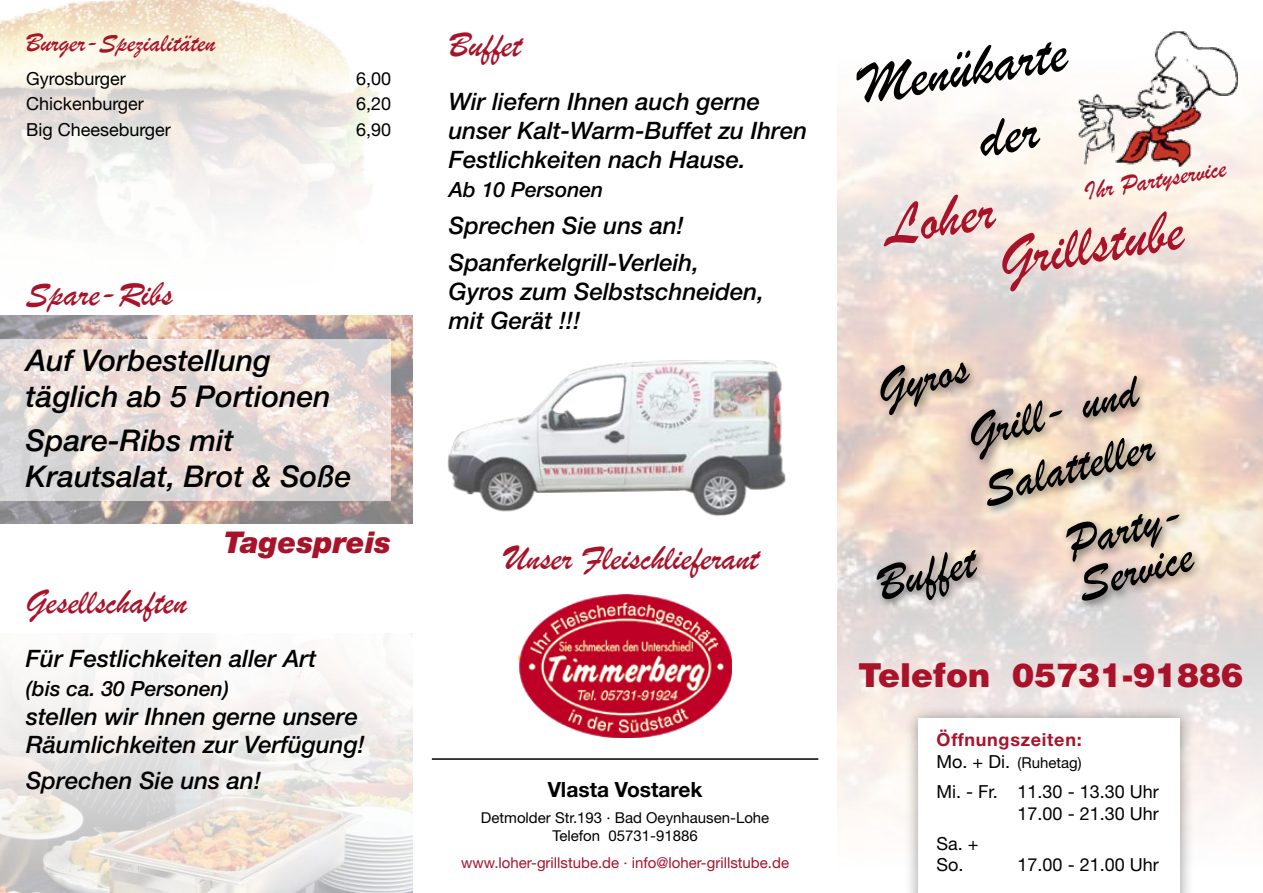
<style>
.page{position:relative;width:1263px;height:893px;background:#fff}
.page>*{position:absolute;margin:0;border:0;box-sizing:border-box;transform-origin:0 0}
.t1{font:60px/49.8px "Brush Script";color:#a9132a}
.t2{font:60px/71.8px "Brush Script";color:#000}
.t3{font:49.95px/42.5px "Brush Script";color:#000}
.t4{font:36px "Brush Script";color:#a9132a}
.t5{font:900 33px "Helvetica LT Std";color:#a9132a}
.t6{font:italic 500 30px/36px "Helvetica Neue LT Std";color:#000}
.t7{font:italic 900 30px "Helvetica Neue LT Std";color:#a9132a}
.t8{font:27px "Brush Script";color:#a9132a}
.t9{font:italic 500 24px/28.8px "Helvetica Neue LT Std";color:#000}
.t10{font:italic 500 21px "Helvetica Neue LT Std";color:#000}
.t11{font:700 21px "Helvetica Neue LT Std";color:#000}
.t12{font:18px/21.6px "Helvetica Neue LT Std";color:#000;text-align:right}
.t13{font:700 18px "Helvetica Neue LT Std";letter-spacing:.04em;color:#a9132a}
.t14{font:15px/18px "Helvetica Neue LT Std";color:#000;text-align:center}
.t15{font:15px "Helvetica Neue LT Std";color:#a9132a}
.s1{font-size:18px}
</style>
<div class="page">
<img style="left:447px;top:360px;width:339px;height:156px">
<img style="left:0;top:644px;width:412px;height:249px">
<img style="left:0;top:315px;width:412px;height:208px">
<img style="left:0;top:0;width:379px;height:223px">
<svg style="left:0;top:339px;width:391px;height:162px;background:#e7ddda"></svg>
<div style="left:904px;top:705px;width:290px;height:188px;background:#000;opacity:.4"></div>
<div style="left:918px;top:719px;width:262px;height:174px;background:#fff"></div>
<div style="left:875px;top:358px;width:105px;height:68px;background:#000;opacity:.5"></div>
<div style="left:872px;top:546px;width:115px;height:65px;background:#000;opacity:.5"></div>
<div style="left:1061px;top:509px;width:144px;height:102px;background:#000;opacity:.5"></div>
<div style="left:966px;top:371px;width:200px;height:146px;background:#000;opacity:.5"></div>
<img style="left:519px;top:595px;width:212px;height:142px">
<hr style="left:432px;top:758px;width:386px;height:2px;background:#000">
<img style="left:1071px;top:31px;width:179px;height:140px">
<p class="t8" style="left:26px;top:26px;width:191px">Burger-Spezialitäten</p>
<p class="t12" style="left:26px;top:67px;width:101px">Gyrosburger</p>
<p class="t12" style="left:356px;top:67px;width:37px">6,00</p>
<p class="t12" style="left:26px;top:93px;width:119px">Chickenburger</p>
<p class="t12" style="left:356px;top:93px;width:37px">6,20</p>
<p class="t12" style="left:26px;top:118px;width:146px">Big Cheeseburger</p>
<p class="t12" style="left:356px;top:118px;width:37px">6,90</p>
<h3 class="t4" style="left:26px;top:272px;width:148px">Spare-Ribs</h3>
<p class="t6" style="left:26px;top:342px;width:306px">Auf Vorbestellung täglich ab 5 Portionen</p>
<p class="t6" style="left:26px;top:422px;width:327px">Spare-Ribs mit<br>Krautsalat, Brot &amp; Soße</p>
<p class="t7" style="left:224px;top:524px;width:169px">Tagespreis</p>
<h3 class="t4" style="left:26px;top:580px;width:162px">Gesellschaften</h3>
<p class="t9" style="left:26px;top:644px;width:292px">Für Festlichkeiten aller Art</p>
<p class="t10" style="left:26px;top:676px;width:205px">(bis ca. 30 Personen)</p>
<p class="t9" style="left:26px;top:701px;width:341px">stellen wir Ihnen gerne unsere<br>Räumlichkeiten zur Verfügung!</p>
<p class="t9" style="left:26px;top:766px;width:237px">Sprechen Sie uns an!</p>
<h3 class="t4" style="left:449px;top:23px;width:74px">Buffet</h3>
<p class="t9" style="left:449px;top:87px;width:360px">Wir liefern Ihnen auch gerne unser Kalt-Warm-Buffet zu Ihren<br>Festlichkeiten nach Hause.</p>
<p class="t10" style="left:449px;top:177px;width:156px">Ab 10 Personen</p>
<p class="t9" style="left:449px;top:207px;width:252px;line-height:37.3px">Sprechen Sie uns an!<br>Spanferkelgrill-Verleih,</p>
<p class="t9" style="left:449px;top:277px;width:317px">Gyros zum Selbstschneiden, mit Gerät !!!</p>
<h3 class="t4" style="left:504px;top:536px;width:256px">Unser Fleischlieferant</h3>
<p class="t11" style="left:548px;top:776px;width:156px">Vlasta Vostarek</p>
<p class="t14" style="left:481px;top:809px;width:290px">Detmolder Str.193 · Bad Oeynhausen-Lohe<br>Telefon 05731-91886</p>
<p class="t15" style="left:461px;top:854px;width:329px">www.loher-grillstube.de · info@loher-grillstube.de</p>
<h1 class="t2" style="left:962px;top:33px;width:102px;text-indent:-109px;rotate:-9deg">Menükarte der</h1>
<h1 class="t1" style="left:987px;top:186px;width:188px;text-indent:-108px;rotate:-9deg">Loher<br>Grillstube</h1>
<p class="t8" style="left:1081px;top:176px;width:145px;rotate:-10deg">Ihr Partyservice</p>
<h2 class="t3" style="left:872px;top:370px;width:94px;rotate:-15deg">Gyros</h2>
<h2 class="t3" style="left:961px;top:408px;width:177px;line-height:57.4px;rotate:-15deg">Grill- und<br>Salatteller</h2>
<h2 class="t3" style="left:872px;top:566px;width:102px;rotate:-15deg">Buffet</h2>
<h2 class="t3" style="left:1061px;top:524px;width:123px;rotate:-15deg">Party-<br>Service</h2>
<h3 class="t5" style="left:858px;top:654px;width:387px">Telefon 05731-91886</h3>
<p class="t13" style="left:936px;top:729px;width:147px">Öffnungszeiten:</p>
<p class="t14" style="left:936px;top:753px;width:147px"><span class="s1">Mo. + Di.</span> (Ruhetag)</p>
<p class="t12" style="left:936px;top:781px;width:224px">Mi. - Fr. 11.30 - 13.30 Uhr<br>17.00 - 21.30 Uhr</p>
<p class="t12" style="left:936px;top:832px;width:44px;text-align:left">Sa. +<br>So.</p>
<p class="t12" style="left:1017px;top:854px;width:143px">17.00 - 21.00 Uhr</p>
</div>
